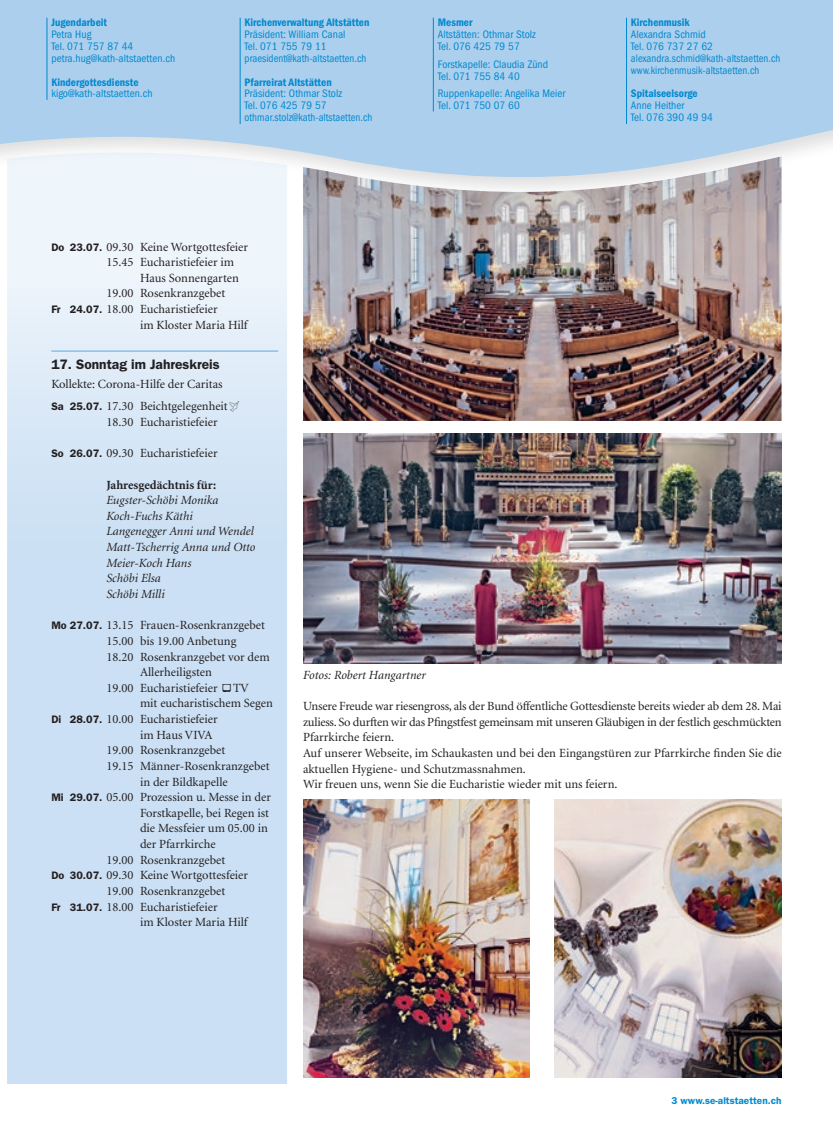
<style>
.page{position:relative;width:833px;height:1134px;background:#fff}
.page>*{position:absolute;margin:0;border:0;box-sizing:border-box;transform-origin:0 0}
.t1{font:600 13.75px "Franklin Gothic LT";color:#231f20}
.t2{font:12.5px/15.6px "Minion LT";color:#231f20}
.t3{font:italic 12.5px/15.6px "Minion LT";color:#231f20}
.t4{font:700 12.5px "Minion LT";color:#231f20}
.t5{font:condensed 11.25px/11.9px "Franklin Gothic LT";letter-spacing:.005em;color:#0089cf}
.t6{font:600 condensed 11.25px "Franklin Gothic LT";letter-spacing:.005em;color:#0089cf}
.t7{font:600 10px "Franklin Gothic LT";color:#0089cf}
.s1{font-family:"Franklin Gothic LT";font-weight:600;font-size:10.88px}
</style>
<div class="page">
<div style="left:0;top:0;width:833px;height:200px;background:#accfed"></div>
<hr style="left:240px;top:18px;width:1px;height:106px;background:#0089cf">
<hr style="left:47px;top:18px;width:1px;height:82px;background:#0089cf">
<hr style="left:433px;top:18px;width:1px;height:93px;background:#0089cf">
<hr style="left:626px;top:18px;width:1px;height:106px;background:#0089cf">
<svg style="left:0;top:149px;width:287px;height:935px;background:#d5e6f5"></svg>
<hr style="left:51px;top:351px;width:227px;height:1px;background:#5babdf">
<img style="left:303px;top:434px;width:478px;height:229px">
<img style="left:303px;top:800px;width:227px;height:277px">
<img style="left:555px;top:800px;width:226px;height:277px">
<img style="left:303px;top:156px;width:478px;height:265px">
<svg style="left:230px;top:401px;width:9px;height:11px"></svg>
<svg style="left:223px;top:684px;width:8px;height:8px"></svg>
<p class="t6" style="left:51px;top:16px;width:57px">Jugendarbeit</p>
<p class="t5" style="left:51px;top:28px;width:125px">Petra Hug<br>Tel. 071 757 87 44 petra.hug@kath-altstaetten.ch</p>
<p class="t6" style="left:51px;top:75px;width:89px">Kindergottesdienste</p>
<p class="t5" style="left:51px;top:88px;width:103px">kigo@kath-altstaetten.ch</p>
<p class="t6" style="left:244px;top:16px;width:126px">Kirchenverwaltung Altstätten</p>
<p class="t5" style="left:244px;top:28px;width:123px">Präsident: William Canal<br>Tel. 071 755 79 11 praesident@kath-altstaetten.ch</p>
<p class="t6" style="left:244px;top:75px;width:89px">Pfarreirat Altstätten</p>
<p class="t5" style="left:244px;top:88px;width:129px">Präsident: Othmar Stolz<br>Tel. 076 425 79 57 othmar.stolz@kath-altstaetten.ch</p>
<p class="t6" style="left:438px;top:16px;width:36px">Mesmer</p>
<p class="t5" style="left:438px;top:28px;width:100px">Altstätten: Othmar Stolz<br>Tel. 076 425 79 57</p>
<p class="t5" style="left:438px;top:58px;width:112px">Forstkapelle: Claudia Zünd<br>Tel. 071 755 84 40</p>
<p class="t5" style="left:438px;top:88px;width:129px">Ruppenkapelle: Angelika Meier<br>Tel. 071 750 07 60</p>
<p class="t6" style="left:631px;top:16px;width:60px">Kirchenmusik</p>
<p class="t5" style="left:631px;top:28px;width:151px">Alexandra Schmid<br>Tel. 076 737 27 62 alexandra.schmid@kath-altstaetten.ch www.kirchenmusik-altstaetten.ch</p>
<p class="t6" style="left:631px;top:87px;width:68px">Spitalseelsorge</p>
<p class="t5" style="left:631px;top:100px;width:83px">Anne Heither<br>Tel. 076 390 49 94</p>
<p class="t2" style="left:106px;top:239px;width:143px;text-indent:-55px"><span class="s1">Do 23.07.</span> 09.30 Keine Wortgottesfeier<br>15.45 Eucharistiefeier im</p>
<p class="t2" style="left:140px;top:270px;width:100px">Haus Sonnengarten</p>
<p class="t2" style="left:106px;top:286px;width:120px">19.00 Rosenkranzgebet</p>
<p class="t2" style="left:51px;top:302px;width:168px"><span class="s1">Fr 24.07.</span> 18.00 Eucharistiefeier</p>
<p class="t2" style="left:140px;top:317px;width:109px">im Kloster Maria Hilf</p>
<p class="t1" style="left:51px;top:356px;width:170px">17. Sonntag im Jahreskreis</p>
<p class="t2" style="left:51px;top:373px;width:178px;line-height:22.8px">Kollekte: Corona-Hilfe der Caritas<br><span class="s1">Sa 25.07.</span> 17.30 Beichtgelegenheit</p>
<p class="t2" style="left:106px;top:415px;width:113px">18.30 Eucharistiefeier</p>
<p class="t2" style="left:51px;top:446px;width:168px"><span class="s1">So 26.07.</span> 09.30 Eucharistiefeier</p>
<p class="t4" style="left:106px;top:478px;width:111px">Jahresgedächtnis für:</p>
<p class="t3" style="left:106px;top:493px;width:151px">Eugster-Schöbi Monika<br>Koch-Fuchs Käthi<br>Langenegger Anni und Wendel<br>Matt-Tscherrig Anna und Otto<br>Meier-Koch Hans<br>Schöbi Elsa<br>Schöbi Milli</p>
<p class="t2" style="left:51px;top:618px;width:215px"><span class="s1">Mo 27.07.</span> 13.15 Frauen-Rosenkranzgebet</p>
<p class="t2" style="left:106px;top:633px;width:132px">15.00 bis 19.00 Anbetung</p>
<p class="t2" style="left:106px;top:649px;width:165px">18.20 Rosenkranzgebet vor dem</p>
<p class="t2" style="left:140px;top:665px;width:73px">Allerheiligsten</p>
<p class="t2" style="left:106px;top:680px;width:144px">19.00 Eucharistiefeier TV</p>
<p class="t2" style="left:140px;top:696px;width:134px">mit eucharistischem Segen</p>
<p class="t2" style="left:51px;top:712px;width:168px"><span class="s1">Di 28.07.</span> 10.00 Eucharistiefeier</p>
<p class="t2" style="left:140px;top:727px;width:74px">im Haus VIVA</p>
<p class="t2" style="left:106px;top:743px;width:120px">19.00 Rosenkranzgebet</p>
<p class="t2" style="left:106px;top:758px;width:165px">19.15 Männer-Rosenkranzgebet</p>
<p class="t2" style="left:140px;top:774px;width:89px">in der Bildkapelle</p>
<p class="t2" style="left:51px;top:790px;width:221px"><span class="s1">Mi 29.07.</span> 05.00 Prozession u. Messe in der</p>
<p class="t2" style="left:140px;top:805px;width:131px">Forstkapelle, bei Regen ist</p>
<p class="t2" style="left:140px;top:821px;width:129px">die Messfeier um 05.00 in</p>
<p class="t2" style="left:140px;top:837px;width:77px">der Pfarrkirche</p>
<p class="t2" style="left:106px;top:852px;width:120px">19.00 Rosenkranzgebet</p>
<p class="t2" style="left:51px;top:868px;width:198px"><span class="s1">Do 30.07.</span> 09.30 Keine Wortgottesfeier</p>
<p class="t2" style="left:106px;top:883px;width:120px">19.00 Rosenkranzgebet</p>
<p class="t2" style="left:51px;top:899px;width:168px"><span class="s1">Fr 31.07.</span> 18.00 Eucharistiefeier</p>
<p class="t2" style="left:140px;top:915px;width:109px">im Kloster Maria Hilf</p>
<p class="t3" style="left:303px;top:667px;width:124px">Fotos: Robert Hangartner</p>
<p class="t2" style="left:303px;top:699px;width:480px">Unsere Freude war riesengross, als der Bund öffentliche Gottesdienste bereits wieder ab dem 28. Mai zuliess. So durften wir das Pfingstfest gemeinsam mit unseren Gläubigen in der festlich geschmückten Pfarrkirche feiern.<br>Auf unserer Webseite, im Schaukasten und bei den Eingangstüren zur Pfarrkirche finden Sie die aktuellen Hygiene- und Schutzmassnahmen.<br>Wir freuen uns, wenn Sie die Eucharistie wieder mit uns feiern.</p>
<p class="t7" style="left:671px;top:1094px;width:111px">3 www.se-altstaetten.ch</p>
</div>
